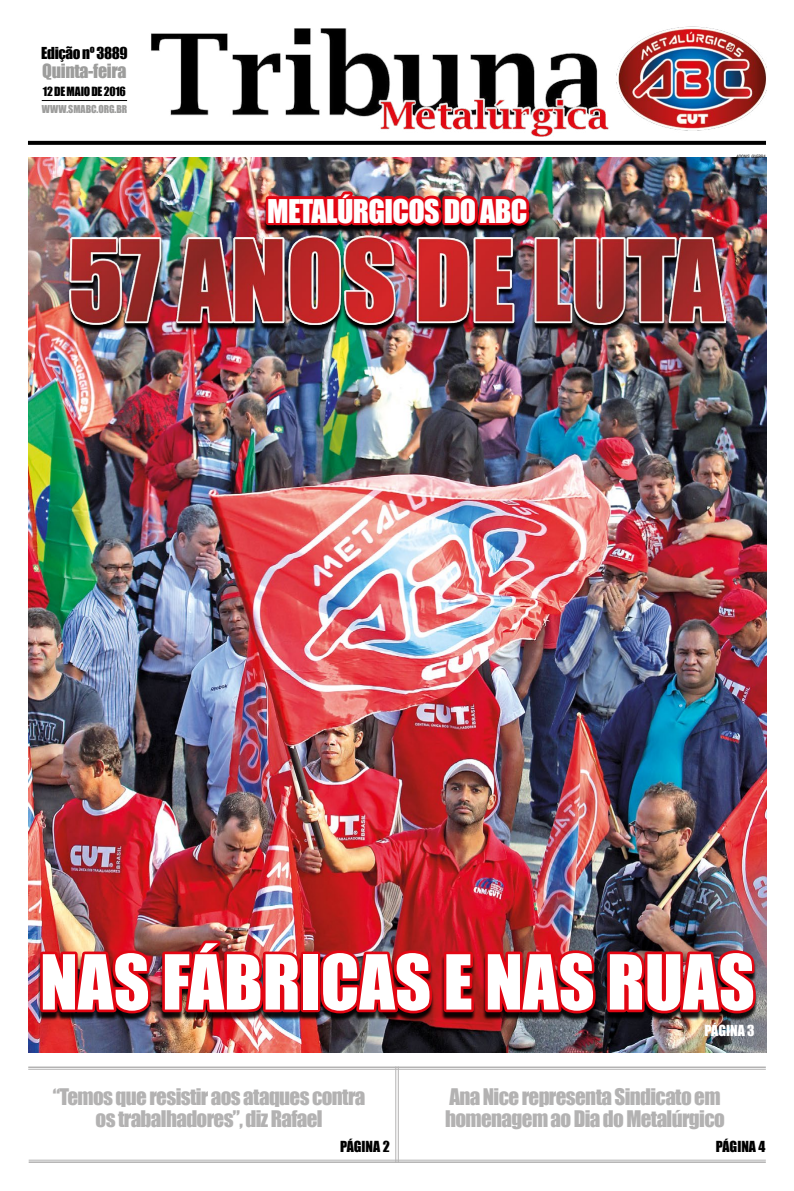
<style>
.page{position:relative;width:794px;height:1191px;background:#fff}
.page>*{position:absolute;margin:0;border:0;box-sizing:border-box;transform-origin:0 0}
.t1{font:70px "Impact";color:#fff}
.t2{font:30px "Impact";letter-spacing:-.02em;color:#fff}
.t3{font:21px/22px "Impact";letter-spacing:-.03em;color:#b3b2b2}
.t4{font:18px "Impact";color:#9d9d9c}
.t5{font:15.1px "Impact";letter-spacing:-.03em;color:#000}
.t6{font:14px "Impact";color:#000}
.t7{font:14px "Impact";color:#fff}
.t8{font:11.7px "Impact";letter-spacing:-.025em;color:#000}
.t9{font:10px "Impact";letter-spacing:-.01em;color:#9d9d9c}
.t10{font:italic condensed 4.4px "Swiss 721 BT";color:#000}
</style>
<div class="page">
<img style="left:29px;top:158px;width:737px;height:894px">
<img style="left:146px;top:26px;width:620px;height:115px">
<svg style="left:28px;top:141px;width:738px;height:4px;background:#080808"></svg>
<hr style="left:42px;top:100px;width:85px;height:1px;background:#000">
<hr style="left:28px;top:1066px;width:738px;height:2px;background:#b3b2b2">
<hr style="left:28px;top:1069px;width:738px;height:1px;background:#b3b2b2">
<hr style="left:29px;top:1161px;width:737px;height:1px;background:#b3b2b2">
<hr style="left:29px;top:1159px;width:737px;height:1px;background:#b3b2b2">
<hr style="left:395px;top:1066px;width:1px;height:96px;background:#b3b2b2">
<hr style="left:398px;top:1066px;width:1px;height:96px;background:#b3b2b2">
<div style="left:38px;top:942px;width:720px;height:79px;background:#000;opacity:.91"></div>
<img style="left:37px;top:917px;width:267px;height:100px">
<div style="left:301px;top:951px;width:19px;height:61px;border:5px solid #e30613"></div>
<svg style="left:317px;top:917px;width:159px;height:100px;background:#971319"></svg>
<img style="left:482px;top:917px;width:277px;height:100px">
<img style="left:263px;top:127px;width:270px;height:108px">
<img style="left:67px;top:238px;width:661px;height:95px">
<img style="left:69px;top:235px;width:656px;height:89px">
<p class="t5" style="left:41px;top:42px;width:88px">Edição nº 3889</p>
<p class="t4" style="left:42px;top:57px;width:86px">Quinta-feira</p>
<p class="t8" style="left:43px;top:82px;width:84px">12 de maio de 2016</p>
<p class="t9" style="left:42px;top:101px;width:87px">www.smabc.org.br</p>
<h2 class="t2" style="left:267px;top:187px;width:230px">Metalúrgicos do ABC</h2>
<p class="t10" style="left:736px;top:154px;width:31px">ADONIS GUERRA</p>
<h1 class="t1" style="left:40px;top:927px;width:716px">nas fábricas e nas ruas</h1>
<p class="t3" style="left:53px;top:1085px;width:314px;text-align:center">“Temos que resistir aos ataques contra os trabalhadores”, diz Rafael</p>
<p class="t6" style="left:340px;top:1136px;width:51px">Página 2</p>
<p class="t7" style="left:704px;top:1020px;width:52px">Página 3</p>
<p class="t3" style="left:445px;top:1085px;width:281px">Ana Nice representa Sindicato em homenagem ao Dia do Metalúrgico</p>
<p class="t6" style="left:716px;top:1136px;width:51px">Página 4</p>
</div>
